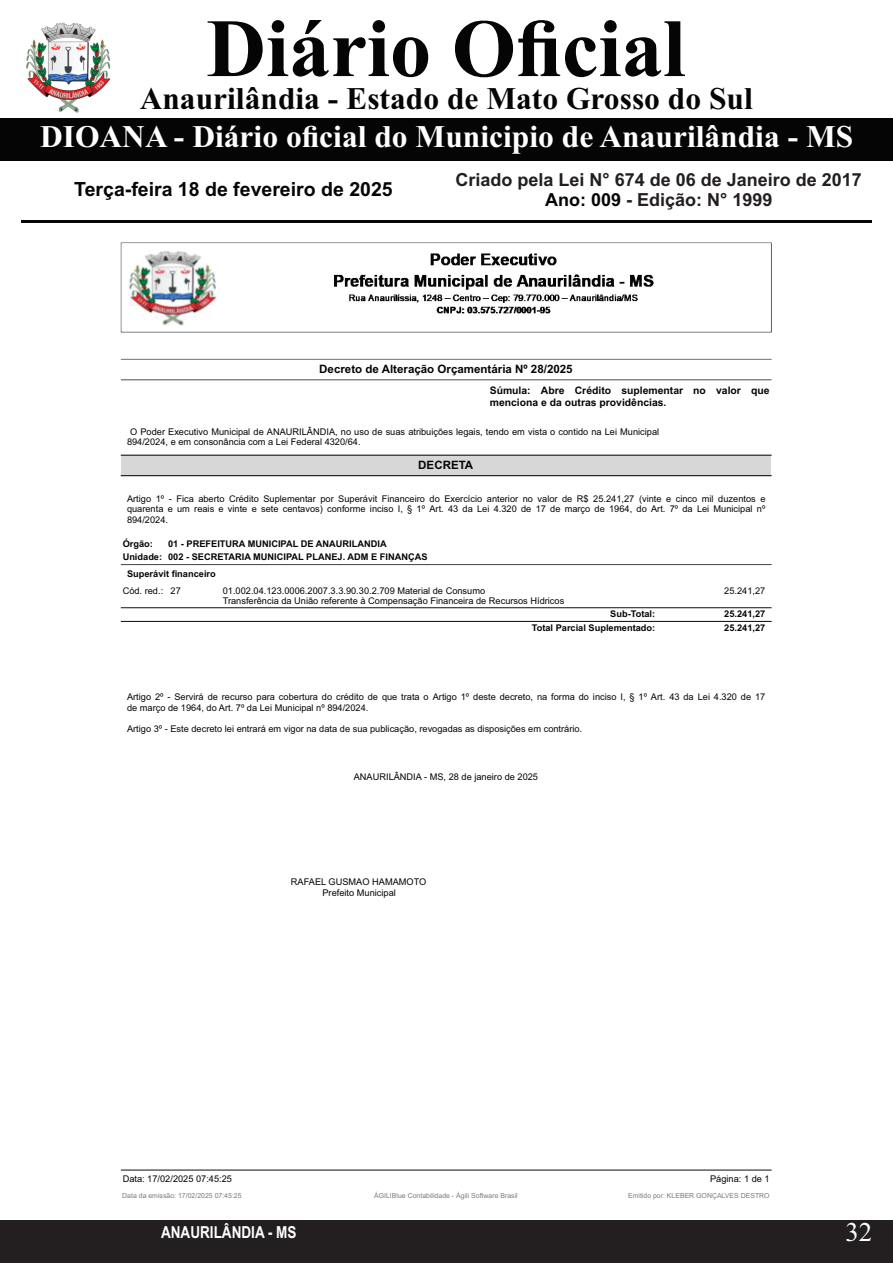
<style>
.page{position:relative;width:893px;height:1263px;background:#fff}
.page>*{position:absolute;margin:0;border:0;box-sizing:border-box;transform-origin:0 0}
.t1{font:700 82.5px "Times New Roman";color:#040504}
.t2{font:700 31.5px "Times New Roman";color:#fff}
.t3{font:700 31.5px "Times New Roman";color:#040504}
.t4{font:27px "Times New Roman";color:#fff}
.t5{font:700 19.5px "Arial";color:#040504}
.t6{font:700 18px/20.1px "Arial";color:#231f20;text-align:center}
.t7{font:700 16.5px "Arial Narrow";color:#fff}
.t8{font:700 11.55px "Arial";color:#040504}
.t9{font:700 10.35px/12px "Arial";color:#040504}
.t10{font:9.3px/10.6px "Arial";color:#040504}
.t11{font:700 9.3px/13.6px "Arial";color:#040504}
.t12{font:6.9px "Arial";color:#7c7c7b}
.s1{color:#040504}
</style>
<div class="page">
<div style="left:0;top:1220px;width:893px;height:43px;background:#231f20"></div>
<div style="left:0;top:118px;width:893px;height:43px;background:#040504"></div>
<hr style="left:21px;top:221px;width:851px;height:2px;background:#040504">
<img style="left:26px;top:23px;width:85px;height:90px">
<img style="left:121px;top:243px;width:651px;height:90px">
<img style="left:128px;top:250px;width:89px;height:75px">
<img style="left:224px;top:250px;width:540px;height:75px">
<div style="left:121px;top:455px;width:650px;height:21px;background:#d7d7d7"></div>
<hr style="left:121px;top:455px;width:650px;height:1px;background:#040504">
<hr style="left:121px;top:475px;width:650px;height:1px;background:#040504">
<img style="left:121px;top:564px;width:651px;height:1px">
<img style="left:121px;top:607px;width:651px;height:1px">
<img style="left:121px;top:621px;width:651px;height:1px">
<h1 class="t1" style="left:206px;top:20px;width:481px">Diário Oficial</h1>
<h2 class="t3" style="left:140px;top:87px;width:615px">Anaurilândia - Estado de Mato Grosso do Sul</h2>
<h2 class="t2" style="left:40px;top:126px;width:815px">DIOANA - Diário oficial do Municipio de Anaurilândia - MS</h2>
<h3 class="t5" style="left:74px;top:182px;width:320px">Terça-feira 18 de fevereiro de 2025</h3>
<h3 class="t6" style="left:456px;top:171px;width:408px">Criado pela Lei N° 674 de 06 de Janeiro de 2017<br><span class="s1">Ano: 009</span> - Edição: N° 1999</h3>
<p class="t8" style="left:319px;top:364px;width:255px">Decreto de Alteração Orçamentária Nº 28/2025</p>
<p class="t9" style="left:490px;top:385px;width:281px">Súmula: Abre Crédito suplementar no valor que menciona e da outras providências.</p>
<p class="t10" style="left:127px;top:427px;width:534px;text-indent:3px">O Poder Executivo Municipal de ANAURILÂNDIA, no uso de suas atribuições legais, tendo em vista o contido na Lei Municipal<br>894/2024, e em consonância com a Lei Federal 4320/64.</p>
<p class="t8" style="left:418px;top:460px;width:56px">DECRETA</p>
<p class="t10" style="left:127px;top:494px;width:640px;text-align:justify">Artigo 1º - Fica aberto Crédito Suplementar por Superávit Financeiro do Exercício anterior no valor de R$ 25.241,27 (vinte e cinco mil duzentos e quarenta e um reais e vinte e sete centavos) conforme inciso I, § 1º Art. 43 da Lei 4.320 de 17 de março de 1964, do Art. 7º da Lei Municipal nº 894/2024.</p>
<p class="t11" style="left:168px;top:537px;width:261px">01 - PREFEITURA MUNICIPAL DE ANAURILANDIA<br>002 - SECRETARIA MUNICIPAL PLANEJ. ADM E FINANÇAS</p>
<p class="t11" style="left:123px;top:537px;width:41px">Órgão:<br>Unidade:</p>
<p class="t11" style="left:127px;top:568px;width:90px">Superávit financeiro</p>
<p class="t10" style="left:123px;top:586px;width:60px">Cód. red.: 27</p>
<p class="t10" style="left:724px;top:586px;width:43px">25.241,27</p>
<p class="t11" style="left:610px;top:608px;width:46px">Sub-Total:</p>
<p class="t11" style="left:724px;top:608px;width:43px">25.241,27</p>
<p class="t11" style="left:532px;top:622px;width:125px">Total Parcial Suplementado:</p>
<p class="t11" style="left:724px;top:622px;width:43px">25.241,27</p>
<p class="t10" style="left:223px;top:586px;width:343px">01.002.04.123.0006.2007.3.3.90.30.2.709 Material de Consumo<br>Transferência da União referente à Compensação Financeira de Recursos Hídricos</p>
<p class="t10" style="left:127px;top:693px;width:640px">Artigo 2º - Servirá de recurso para cobertura do crédito de que trata o Artigo 1º deste decreto, na forma do inciso I, § 1º Art. 43 da Lei 4.320 de 17 de março de 1964, do Art. 7º da Lei Municipal nº 894/2024.</p>
<p class="t10" style="left:127px;top:724px;width:457px">Artigo 3º - Este decreto lei entrará em vigor na data de sua publicação, revogadas as disposições em contrário.</p>
<p class="t10" style="left:354px;top:772px;width:186px">ANAURILÂNDIA - MS, 28 de janeiro de 2025</p>
<p class="t10" style="left:291px;top:878px;width:137px;text-align:center">RAFAEL GUSMAO HAMAMOTO<br>Prefeito Municipal</p>
<p class="t10" style="left:123px;top:1174px;width:111px">Data: 17/02/2025 07:45:25</p>
<p class="t10" style="left:710px;top:1174px;width:61px">Página: 1 de 1</p>
<p class="t12" style="left:122px;top:1192px;width:121px">Data da emissão: 17/02/2025 07:45:25</p>
<p class="t12" style="left:374px;top:1192px;width:145px">ÁGILIBlue Contabilidade - Ágili Software Brasil</p>
<p class="t12" style="left:628px;top:1192px;width:143px">Emitido por: KLEBER GONÇALVES DESTRO</p>
<h3 class="t7" style="left:161px;top:1226px;width:137px">ANAURILÂNDIA - MS</h3>
<h3 class="t4" style="left:845px;top:1223px;width:28px">32</h3>
</div>
